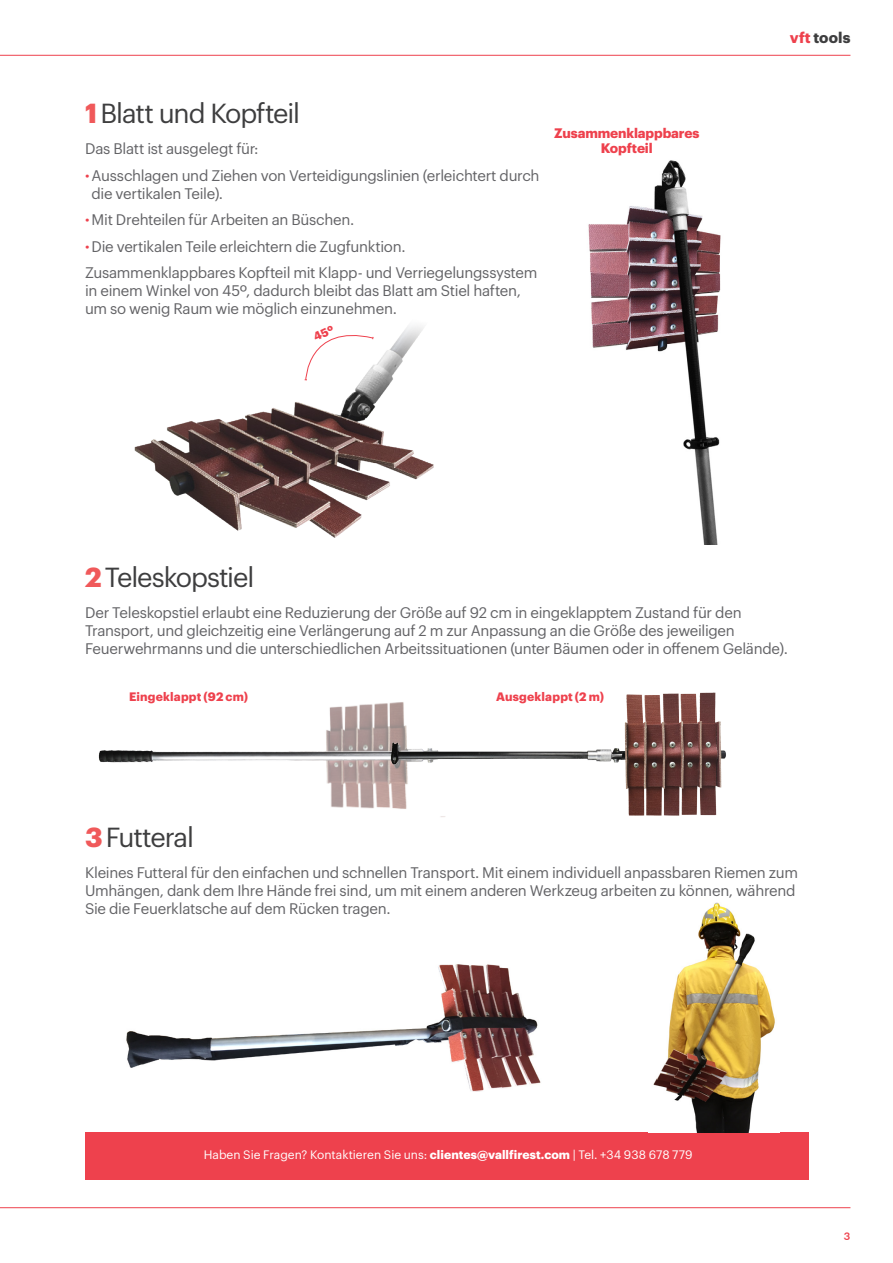
<style>
.page{position:relative;width:893px;height:1263px;background:#fff}
.page>*{position:absolute;margin:0;border:0;box-sizing:border-box;transform-origin:0 0}
.Subtitulo_Producto{font:27px "Graphik";letter-spacing:-.04em;color:#3e3e3f}
._5-Descripcion_Sell{font:15px/18px "Graphik";letter-spacing:-.02em;color:#636366}
._3-Entradilla_-_Copi{font:15px/18px "Graphik";letter-spacing:-.02em;color:#636366}
.t1{font:700 15px "Graphik";letter-spacing:.01em;color:#3e3e3f}
._6_1-nombre_especif{font:700 13.5px "Graphik";letter-spacing:-.01em;color:#ee414d}
._7-tienes_alguna_dud{font:12px "Graphik";color:#fff}
.Pie_Foto_Destacado{font:700 12px "Graphik";letter-spacing:.015em;color:#ee414d}
.t2{font:500 10.5px "Graphik";color:#ee414d}
.s1{font-weight:700;color:#f0595a}
.s2{font-weight:700;color:#ee414d}
.s3{color:#ee414d}
.s4{font-weight:700}
</style>
<div class="page">
<hr style="left:0;top:55px;width:850px;height:1px;background:#ee414d">
<hr style="left:0;top:1207px;width:850px;height:1px;background:#ee414d">
<div style="left:85px;top:1132px;width:724px;height:47px;background:#ee414d"></div>
<img style="left:98px;top:692px;width:628px;height:125px">
<img style="left:134px;top:326px;width:300px;height:212px">
<img style="left:126px;top:964px;width:415px;height:128px">
<img style="left:653px;top:903px;width:122px;height:229px">
<img style="left:588px;top:160px;width:133px;height:384px">
<svg style="left:305px;top:326px;width:69px;height:54px"></svg>
<p class="Subtitulo_Producto" style="left:85px;top:93px;width:216px"><span class="s1">1</span> Blatt und Kopfteil</p>
<p class="_5-Descripcion_Sell" style="left:85px;top:138px;width:175px">Das Blatt ist ausgelegt für:</p>
<p class="_5-Descripcion_Sell" style="left:92px;top:165px;width:449px;text-indent:-7px"><span class="s2">·</span> Ausschlagen und Ziehen von Verteidigungslinien (erleichtert durch die vertikalen Teile).</p>
<p class="_5-Descripcion_Sell" style="left:85px;top:209px;width:271px"><span class="s2">·</span> Mit Drehteilen für Arbeiten an Büschen.</p>
<p class="_5-Descripcion_Sell" style="left:85px;top:236px;width:322px"><span class="s2">·</span> Die vertikalen Teile erleichtern die Zugfunktion.</p>
<p class="_5-Descripcion_Sell" style="left:85px;top:262px;width:454px">Zusammenklappbares Kopfteil mit Klapp- und Verriegelungssystem in einem Winkel von 45º, dadurch bleibt das Blatt am Stiel haften, um so wenig Raum wie möglich einzunehmen.</p>
<p class="_6_1-nombre_especif" style="left:554px;top:123px;width:147px">Zusammenklappbares</p>
<p class="_6_1-nombre_especif" style="left:601px;top:137px;width:53px">Kopfteil</p>
<p class="t1" style="left:790px;top:25px;width:62px"><span class="s3">vft</span> tools</p>
<p class="Subtitulo_Producto" style="left:85px;top:557px;width:171px"><span class="s1">2</span> Teleskopstiel</p>
<p class="_3-Entradilla_-_Copi" style="left:85px;top:602px;width:704px">Der Teleskopstiel erlaubt eine Reduzierung der Größe auf 92 cm in eingeklapptem Zustand für den<br>Transport, und gleichzeitig eine Verlängerung auf 2 m zur Anpassung an die Größe des jeweiligen<br>Feuerwehrmanns und die unterschiedlichen Arbeitssituationen (unter Bäumen oder in offenem Gelände).</p>
<p class="Pie_Foto_Destacado" style="left:129px;top:687px;width:121px">Eingeklappt (92 cm)</p>
<p class="Pie_Foto_Destacado" style="left:496px;top:687px;width:109px">Ausgeklappt (2 m)</p>
<p class="Subtitulo_Producto" style="left:85px;top:817px;width:110px"><span class="s1">3</span> Futteral</p>
<p class="_5-Descripcion_Sell" style="left:85px;top:862px;width:714px">Kleines Futteral für den einfachen und schnellen Transport. Mit einem individuell anpassbaren Riemen zum<br>Umhängen, dank dem Ihre Hände frei sind, um mit einem anderen Werkzeug arbeiten zu können, während<br>Sie die Feuerklatsche auf dem Rücken tragen.</p>
<p class="_7-tienes_alguna_dud" style="left:204px;top:1146px;width:490px">Haben Sie Fragen? Kontaktieren Sie uns: <span class="s4">clientes@vallfirest.com</span> | Tel. +34 938 678 779</p>
<p class="t2" style="left:844px;top:1229px;width:8px">3</p>
</div>
